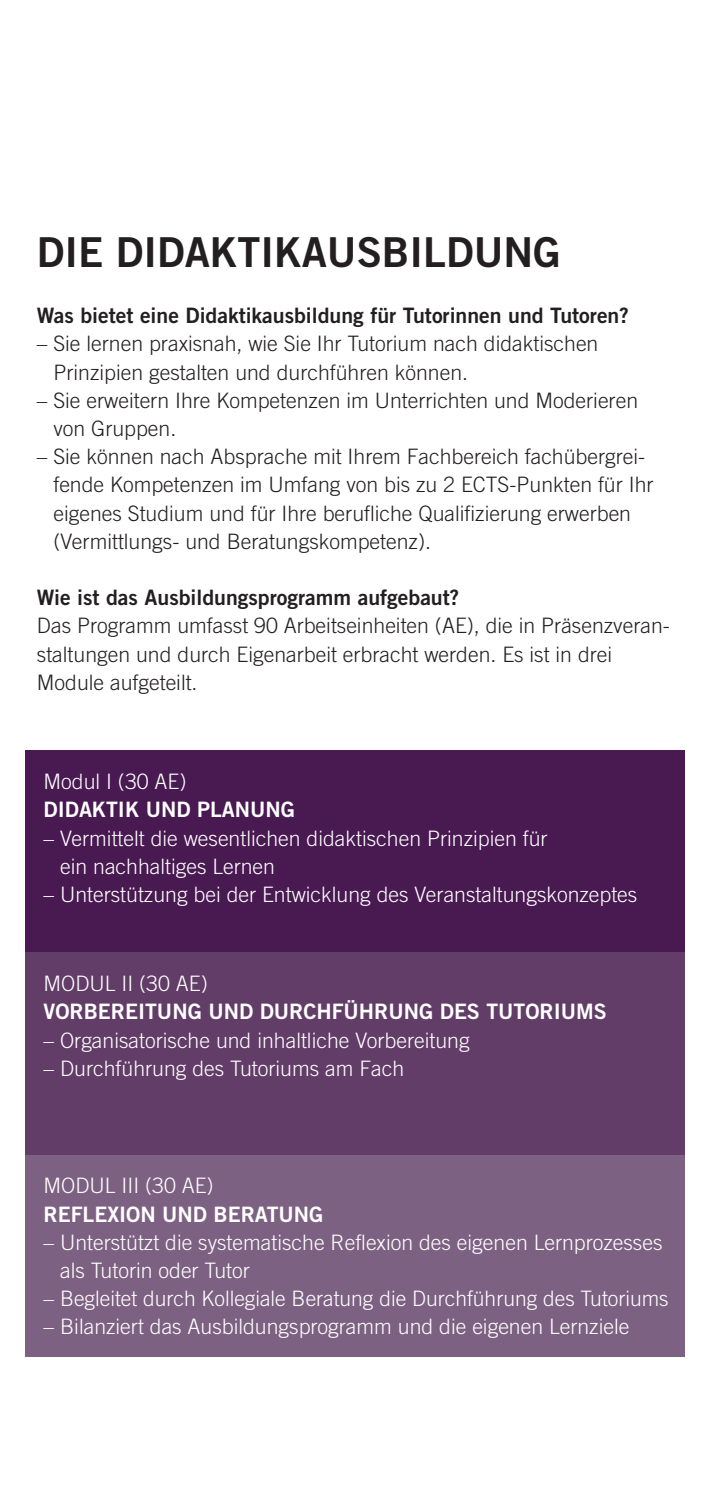
<style>
.page{position:relative;width:709px;height:1489px;background:#fff}
.page>*{position:absolute;margin:0;border:0;box-sizing:border-box;transform-origin:0 0}
.t1{font:41.25px "Trade Gothic LT Pro Bd 2";color:#231f20}
.t2{font:300 21.25px/28.2px "Trade Gothic LT Pro";color:#231f20}
.t3{font:300 21.25px/28.2px "Trade Gothic LT Pro";color:#fff}
.t4{font:21.25px "Trade Gothic LT Pro Bd 2";color:#231f20}
.t5{font:21.25px "Trade Gothic LT Pro Bd 2";color:#fff}
</style>
<div class="page">
<div style="left:25px;top:750px;width:659px;height:202px;background:#491952"></div>
<div style="left:25px;top:1154px;width:659px;height:202px;background:#7d6182"></div>
<div style="left:25px;top:952px;width:659px;height:202px;background:#623d68"></div>
<h1 class="t1" style="left:37px;top:226px;width:525px">DIE DIDAKTIKAUSBILDUNG</h1>
<p class="t4" style="left:37px;top:302px;width:593px">Was bietet eine Didaktikausbildung für Tutorinnen und Tutoren?</p>
<p class="t2" style="left:53px;top:329px;width:546px;text-indent:-17px">– Sie lernen praxisnah, wie Sie Ihr Tutorium nach didaktischen<br>Prinzipien gestalten und durchführen können.</p>
<p class="t2" style="left:53px;top:386px;width:586px;text-indent:-17px">– Sie erweitern Ihre Kompetenzen im Unterrichten und Moderieren von Gruppen.</p>
<p class="t2" style="left:53px;top:442px;width:601px;text-indent:-17px">– Sie können nach Absprache mit Ihrem Fachbereich fachübergrei&shy;fende Kompetenzen im Umfang von bis zu 2 ECTS-Punkten für Ihr eigenes Studium und für Ihre berufliche Qualifizierung erwerben (Vermittlungs- und Beratungskompetenz).</p>
<p class="t4" style="left:37px;top:584px;width:424px">Wie ist das Ausbildungsprogramm aufgebaut?</p>
<p class="t2" style="left:37px;top:611px;width:634px">Das Programm umfasst 90 Arbeitseinheiten (AE), die in Präsenzveran&shy;staltungen und durch Eigenarbeit erbracht werden. Es ist in drei<br>Module aufgeteilt.</p>
<p class="t3" style="left:44px;top:767px;width:144px">Modul I (30 AE)</p>
<p class="t5" style="left:44px;top:796px;width:253px">DIDAKTIK UND PLANUNG</p>
<p class="t3" style="left:60px;top:823px;width:489px;text-indent:-17px">– Vermittelt die wesentlichen didaktischen Prinzipien für ein nachhaltiges Lernen</p>
<p class="t3" style="left:44px;top:880px;width:595px">– Unterstützung bei der Entwicklung des Veranstaltungskonzeptes</p>
<p class="t3" style="left:44px;top:969px;width:166px">MODUL II (30 AE)</p>
<p class="t5" style="left:44px;top:998px;width:565px">VORBEREITUNG UND DURCHFÜHRUNG DES TUTORIUMS</p>
<p class="t3" style="left:44px;top:1025px;width:427px">– Organisatorische und inhaltliche Vorbereitung</p>
<p class="t3" style="left:44px;top:1053px;width:362px">– Durchführung des Tutoriums am Fach</p>
<p class="t3" style="left:44px;top:1171px;width:172px">MODUL III (30 AE)</p>
<p class="t5" style="left:44px;top:1200px;width:281px">REFLEXION UND BERATUNG</p>
<p class="t3" style="left:60px;top:1227px;width:604px;text-indent:-17px">– Unterstützt die systematische Reflexion des eigenen Lernprozesses als Tutorin oder Tutor</p>
<p class="t3" style="left:44px;top:1284px;width:626px">– Begleitet durch Kollegiale Beratung die Durchführung des Tutoriums</p>
<p class="t3" style="left:44px;top:1312px;width:587px">– Bilanziert das Ausbildungsprogramm und die eigenen Lernziele</p>
</div>
